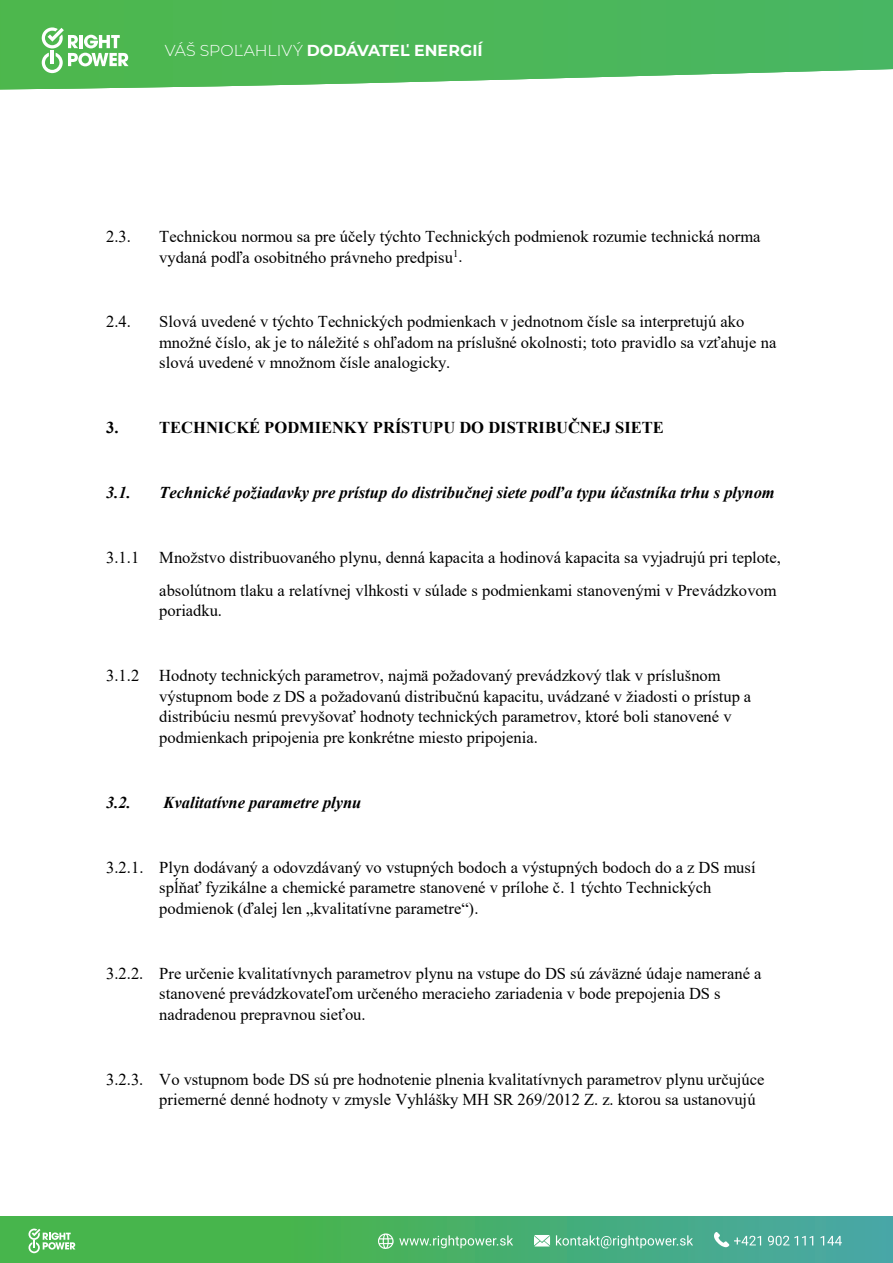
<style>
.page{position:relative;width:893px;height:1263px;background:#fff}
.page>*{position:absolute;margin:0;border:0;box-sizing:border-box;transform-origin:0 0}
.t1{font:16.5px/20.4px "Times New Roman";color:#000}
.t2{font:italic 700 16.5px "Times New Roman";color:#000}
.t3{font:700 16.5px "Times New Roman";letter-spacing:-.005em;color:#000}
.t4{font:700 15.9px "Montserrat";letter-spacing:.005em;color:#fff}
.s1{font-weight:300;font-size:15.75px}
</style>
<div class="page">
<svg style="left:0;top:0;width:893px;height:89px;background:#5dbd68"></svg>
<svg style="left:42px;top:27px;width:87px;height:46px"></svg>
<svg style="left:0;top:1217px;width:893px;height:46px;background:#47b06a"></svg>
<svg style="left:28px;top:1228px;width:47px;height:25px"></svg>
<svg style="left:378px;top:1233px;width:135px;height:17px;background:#6abe81"></svg>
<svg style="left:534px;top:1235px;width:16px;height:11px"></svg>
<svg style="left:556px;top:1235px;width:137px;height:13px;background:#70bfa0"></svg>
<svg style="left:714px;top:1232px;width:128px;height:15px;background:#69b8aa"></svg>
<p class="t4" style="left:165px;top:39px;width:319px"><span class="s1">VÁŠ SPOĽAHLIVÝ</span> DODÁVATEĽ ENERGIÍ</p>
<p class="t1" style="left:106px;top:226px;width:26px">2.3.</p>
<p class="t1" style="left:159px;top:226px;width:603px">Technickou normou sa pre účely týchto Technických podmienok rozumie technická norma vydaná podľa osobitného právneho predpisu<sup>1</sup>.</p>
<p class="t1" style="left:106px;top:311px;width:26px">2.4.</p>
<p class="t1" style="left:159px;top:311px;width:619px">Slová uvedené v týchto Technických podmienkach v jednotnom čísle sa interpretujú ako množné číslo, ak je to náležité s ohľadom na príslušné okolnosti; toto pravidlo sa vzťahuje na slová uvedené v množnom čísle analogicky.</p>
<p class="t3" style="left:106px;top:416px;width:14px">3.</p>
<p class="t3" style="left:159px;top:416px;width:506px">TECHNICKÉ PODMIENKY PRÍSTUPU DO DISTRIBUČNEJ SIETE</p>
<p class="t2" style="left:106px;top:481px;width:26px">3.1.</p>
<p class="t2" style="left:159px;top:481px;width:617px">Technické požiadavky pre prístup do distribučnej siete podľa typu účastníka trhu s plynom</p>
<p class="t1" style="left:106px;top:541px;width:676px;line-height:32.4px;text-align:right">3.1.1 Množstvo distribuovaného plynu, denná kapacita a hodinová kapacita sa vyjadrujú pri teplote, absolútnom tlaku a relatívnej vlhkosti v súlade s podmienkami stanovenými v Prevádzkovom</p>
<p class="t1" style="left:159px;top:600px;width:64px">poriadku.</p>
<p class="t1" style="left:159px;top:665px;width:593px;text-indent:-53px">3.1.2 Hodnoty technických parametrov, najmä požadovaný prevádzkový tlak v príslušnom výstupnom bode z DS a požadovanú distribučnú kapacitu, uvádzané v žiadosti o prístup a distribúciu nesmú prevyšovať hodnoty technických parametrov, ktoré boli stanovené v podmienkach pripojenia pre konkrétne miesto pripojenia.</p>
<p class="t2" style="left:106px;top:791px;width:26px">3.2.</p>
<p class="t2" style="left:163px;top:791px;width:199px">Kvalitatívne parametre plynu</p>
<p class="t1" style="left:159px;top:856px;width:598px;text-indent:-53px">3.2.1. Plyn dodávaný a odovzdávaný vo vstupných bodoch a výstupných bodoch do a z DS musí spĺňať fyzikálne a chemické parametre stanovené v prílohe č. 1 týchto Technických podmienok (ďalej len „kvalitatívne parametre“).</p>
<p class="t1" style="left:159px;top:962px;width:604px;text-indent:-53px">3.2.2. Pre určenie kvalitatívnych parametrov plynu na vstupe do DS sú záväzné údaje namerané a stanovené prevádzkovateľom určeného meracieho zariadenia v bode prepojenia DS s nadradenou prepravnou sieťou.</p>
<p class="t1" style="left:159px;top:1068px;width:607px;text-indent:-53px">3.2.3. Vo vstupnom bode DS sú pre hodnotenie plnenia kvalitatívnych parametrov plynu určujúce priemerné denné hodnoty v zmysle Vyhlášky MH SR 269/2012 Z. z. ktorou sa ustanovujú</p>
</div>
